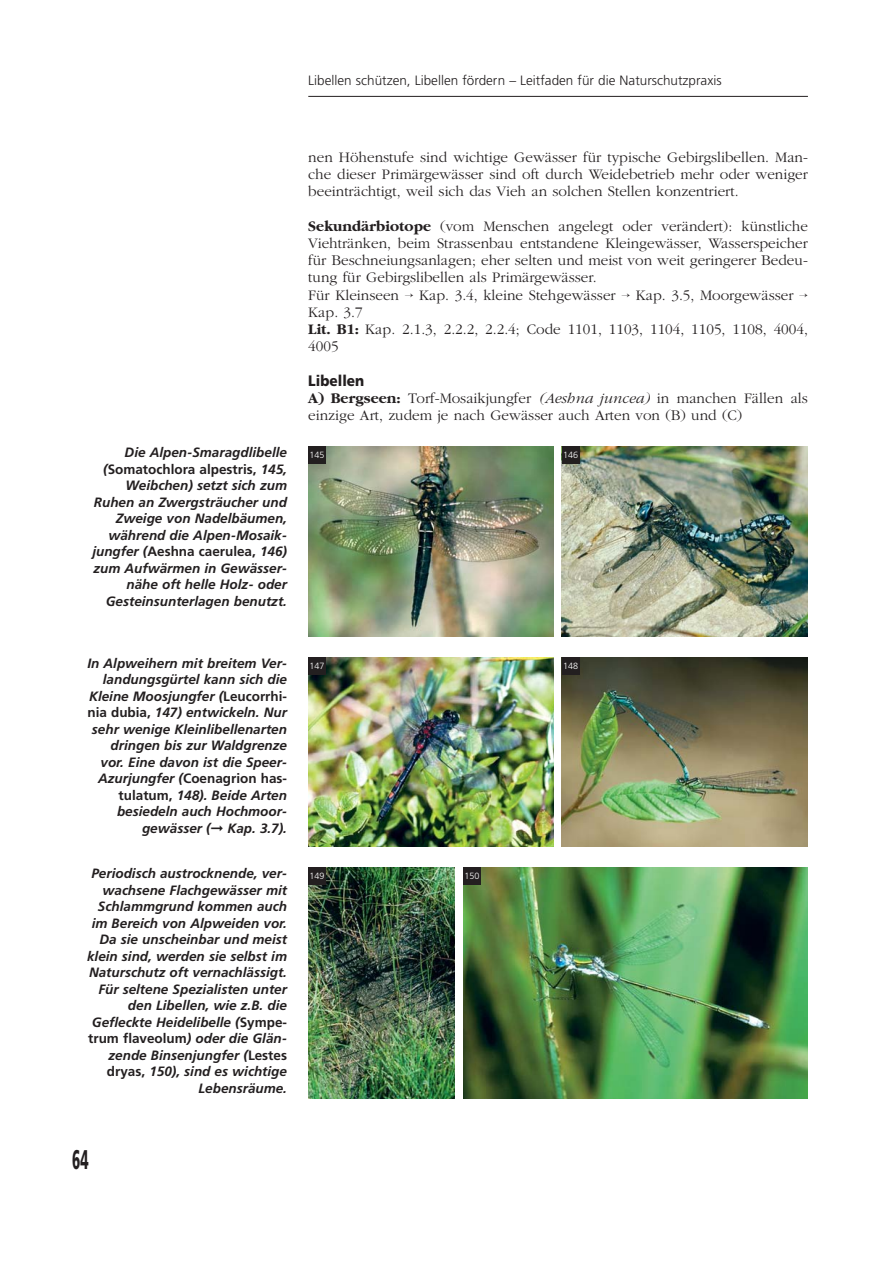
<style>
.page{position:relative;width:893px;height:1263px;background:#fff}
.page>*{position:absolute;margin:0;border:0;box-sizing:border-box;transform-origin:0 0}
.t1{font:900 27px "Frutiger";color:#231f20;scale:.5 1}
.t2{font:300 15.15px/17.2px "Garamond";color:#231f20}
.t3{font:900 15.15px "Frutiger";color:#231f20;scale:.9 1}
.t4{font:italic 700 13.5px/16.5px "Frutiger";color:#231f20;text-align:right}
.t5{font:300 13.5px "Frutiger";color:#231f20}
.t6{font:300 9px "Frutiger";color:#fff}
.s1{font-weight:700}
.s2{font-style:italic}
.s3{font-style:normal}
</style>
<div class="page">
<hr style="left:308px;top:96px;width:500px;height:1px;background:#231f20">
<img style="left:308px;top:446px;width:245px;height:190px">
<img style="left:562px;top:446px;width:246px;height:190px">
<div style="left:308px;top:446px;width:17px;height:17px;background:#231f20"></div>
<div style="left:562px;top:446px;width:17px;height:17px;background:#231f20"></div>
<img style="left:308px;top:657px;width:245px;height:190px">
<img style="left:562px;top:657px;width:246px;height:190px">
<div style="left:308px;top:657px;width:17px;height:17px;background:#231f20"></div>
<div style="left:562px;top:657px;width:17px;height:17px;background:#231f20"></div>
<img style="left:463px;top:868px;width:345px;height:231px">
<img style="left:308px;top:867px;width:146px;height:232px">
<div style="left:308px;top:868px;width:17px;height:17px;background:#231f20"></div>
<div style="left:464px;top:868px;width:17px;height:17px;background:#231f20"></div>
<p class="t5" style="left:308px;top:74px;width:415px">Libellen schützen, Libellen fördern – Leitfaden für die Naturschutzpraxis</p>
<p class="t2" style="left:308px;top:149px;width:501px;text-align:justify">nen Höhenstufe sind wichtige Gewässer für typische Gebirgslibellen. Man&shy;che dieser Primärgewässer sind oft durch Weidebetrieb mehr oder weniger beeinträchtigt, weil sich das Vieh an solchen Stellen konzentriert.</p>
<p class="t2" style="left:308px;top:218px;width:501px"><span class="s1">Sekundärbiotope</span> (vom Menschen angelegt oder verändert): künstliche Viehtränken, beim Strassenbau entstandene Kleingewässer, Wasserspeicher für Beschneiungsanlagen; eher selten und meist von weit geringerer Bedeu&shy;tung für Gebirgslibellen als Primärgewässer.<br>Für Kleinseen → Kap. 3.4, kleine Stehgewässer → Kap. 3.5, Moorgewässer → Kap. 3.7<br><span class="s1">Lit. B1:</span> Kap. 2.1.3, 2.2.2, 2.2.4; Code 1101, 1103, 1104, 1105, 1108, 4004, 4005</p>
<p class="t3" style="left:308px;top:373px;width:64px">Libellen</p>
<p class="t2" style="left:308px;top:391px;width:501px"><span class="s1">A) Bergseen:</span> Torf-Mosaikjungfer <span class="s2">(Aeshna juncea)</span> in manchen Fällen als einzige Art, zudem je nach Gewässer auch Arten von (B) und (C)</p>
<p class="t4" style="left:92px;top:445px;width:196px">Die Alpen-Smaragdlibelle (<span class="s3">Somatochlora alpestris,</span> 145,<br>Weibchen) setzt sich zum<br>Ruhen an Zwergsträucher und<br>Zweige von Nadelbäumen, während die Alpen-Mosaik&shy;jungfer (<span class="s3">Aeshna caerulea,</span> 146) zum Aufwärmen in Gewässer&shy;nähe oft helle Holz- oder<br>Gesteinsunterlagen benutzt.</p>
<p class="t6" style="left:309px;top:450px;width:17px">145</p>
<p class="t6" style="left:563px;top:450px;width:17px">146</p>
<p class="t4" style="left:87px;top:656px;width:201px">In Alpweihern mit breitem Ver&shy;landungsgürtel kann sich die<br>Kleine Moosjungfer (<span class="s3">Leucorrhi&shy;nia dubia,</span> 147) entwickeln. Nur sehr wenige Kleinlibellenar ten dringen bis zur Waldgrenze vor. Eine davon ist die Speer-<br>Azurjungfer (<span class="s3">Coenagrion has&shy;tulatum,</span> 148). Beide Arten besiedeln auch Hochmoor&shy;gewässer (➞ Kap. 3.7).</p>
<p class="t6" style="left:309px;top:661px;width:17px">147</p>
<p class="t6" style="left:563px;top:661px;width:17px">148</p>
<p class="t4" style="left:87px;top:866px;width:201px">Periodisch austrocknende, ver&shy;wachsene Flachgewässer mit<br>Schlammgrund kommen auch im Bereich von Alpweiden vor.<br>Da sie unscheinbar und meist klein sind, werden sie selbst im<br>Naturschutz oft vernachlässigt.<br>Für seltene Spezialisten unter den Libellen, wie z.B. die<br>Ge fleckte Heidelibelle (<span class="s3">Sympe&shy;trum flaveolum</span>) oder die Glän&shy;zende Binsenjungfer (<span class="s3">Lestes dryas,</span> 150), sind es wichtige<br>Lebensräume.</p>
<p class="t6" style="left:309px;top:871px;width:17px">149</p>
<p class="t6" style="left:465px;top:871px;width:17px">150</p>
<h1 class="t1" style="left:72px;top:1147px;width:35px">64</h1>
</div>
